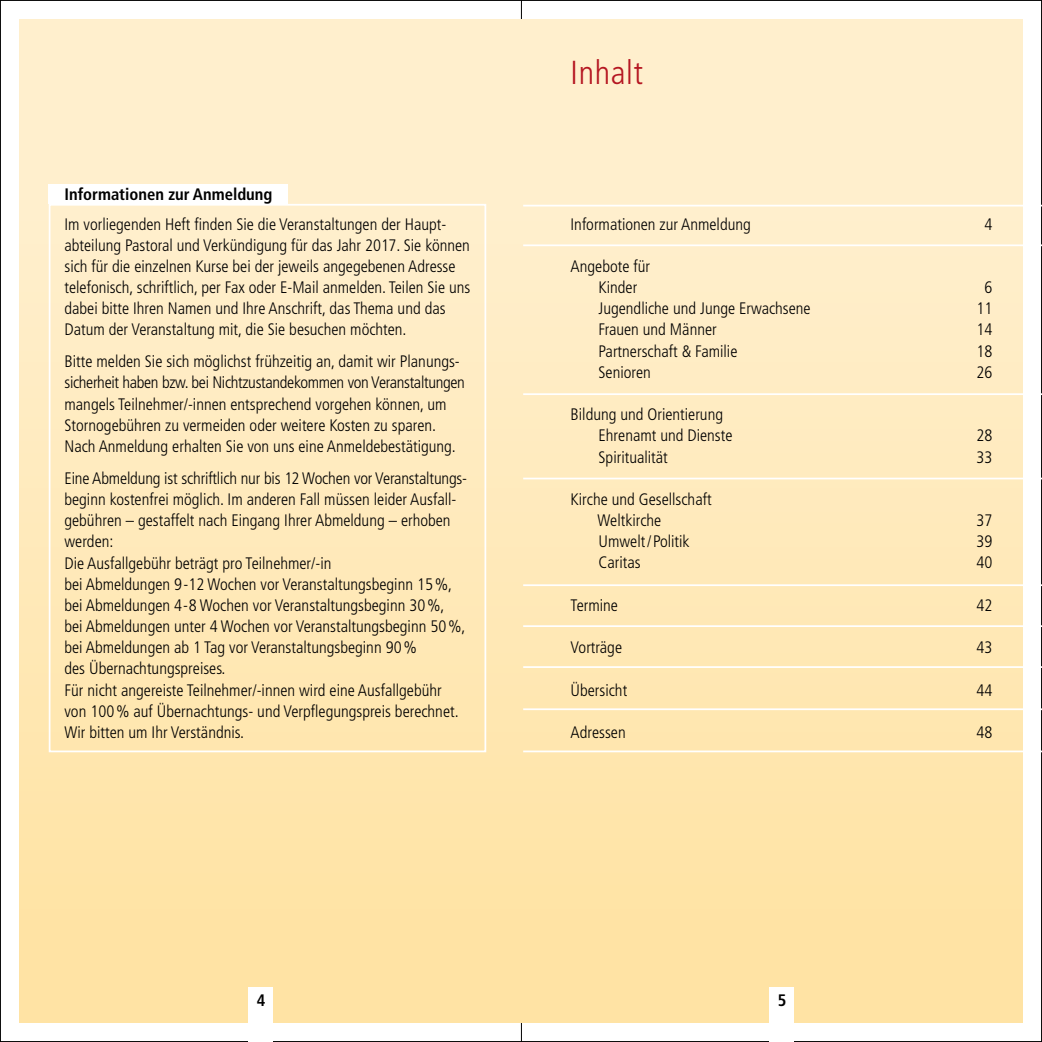
<style>
.page{position:relative;width:1042px;height:1042px;background:#fff}
.page>*{position:absolute;margin:0;border:0;box-sizing:border-box;transform-origin:0 0}
.t1{font:300 condensed 33.25px "Frutiger LT Std";letter-spacing:.02em;color:#b51621}
.t2{font:300 condensed 16.62px/21.2px "Frutiger LT Std";color:#000}
.t3{font:700 condensed 16.62px "Frutiger LT Std";color:#000}
</style>
<div class="page">
<hr style="left:521px;top:0;width:1px;height:1042px;background:#000">
<div style="left:20px;top:20px;width:501px;height:1002px;background:linear-gradient(to bottom,#fff1d4,#ffe2a2)"></div>
<div style="left:49px;top:204px;width:437px;height:548px;border:2px solid #fff"></div>
<div style="left:521px;top:20px;width:501px;height:1002px;background:linear-gradient(to bottom,#fff1d4,#ffe2a2)"></div>
<hr style="left:523px;top:393px;width:519px;height:2px;background:#fff">
<hr style="left:523px;top:244px;width:519px;height:2px;background:#fff">
<hr style="left:523px;top:205px;width:519px;height:1px;background:#fff">
<hr style="left:523px;top:478px;width:519px;height:1px;background:#fff">
<hr style="left:523px;top:584px;width:519px;height:2px;background:#fff">
<hr style="left:523px;top:625px;width:519px;height:2px;background:#fff">
<hr style="left:523px;top:666px;width:519px;height:2px;background:#fff">
<hr style="left:523px;top:708px;width:519px;height:2px;background:#fff">
<hr style="left:523px;top:750px;width:519px;height:2px;background:#fff">
<div style="left:248px;top:987px;width:25px;height:55px;background:#fff"></div>
<div style="left:769px;top:987px;width:25px;height:55px;background:#fff"></div>
<div style="left:49px;top:184px;width:239px;height:20px;background:#fff"></div>
<p class="t3" style="left:64px;top:184px;width:209px">Informationen zur Anmeldung</p>
<p class="t2" style="left:64px;top:213px;width:407px">Im vorliegenden Heft finden Sie die Veranstaltungen der Haupt&shy;abteilung Pastoral und Verkündigung für das Jahr 2017. Sie können sich für die einzelnen Kurse bei der jeweils angegebenen Adresse telefonisch, schriftlich, per Fax oder E-Mail anmelden. Teilen Sie uns dabei bitte Ihren Namen und Ihre Anschrift, das Thema und das Datum der Veranstaltung mit, die Sie besuchen möchten.</p>
<p class="t2" style="left:64px;top:351px;width:402px">Bitte melden Sie sich möglichst frühzeitig an, damit wir Planungs&shy;sicherheit haben bzw. bei Nichtzustandekommen von Veranstaltungen mangels Teilnehmer/-innen entsprechend vorgehen können, um Stornogebühren zu vermeiden oder weitere Kosten zu sparen.<br>Nach Anmeldung erhalten Sie von uns eine Anmeldebestätigung.</p>
<p class="t2" style="left:64px;top:468px;width:403px">Eine Abmeldung ist schriftlich nur bis 12 Wochen vor Veranstaltungs&shy;beginn kostenfrei möglich. Im anderen Fall müssen leider Ausfall&shy;gebühren – gestaffelt nach Eingang Ihrer Abmeldung – erhoben werden:<br>Die Ausfallgebühr beträgt pro Teilnehmer/-in<br>bei Abmeldungen 9-12 Wochen vor Veranstaltungsbeginn 15%, bei Abmeldungen 4-8 Wochen vor Veranstaltungsbeginn 30%, bei Abmeldungen unter 4 Wochen vor Veranstaltungsbeginn 50%, bei Abmeldungen ab 1 Tag vor Veranstaltungsbeginn 90%<br>des Übernachtungspreises.<br>Für nicht angereiste Teilnehmer/-innen wird eine Ausfallgebühr von 100% auf Übernachtungs- und Verpflegungspreis berechnet.<br>Wir bitten um Ihr Verständnis.</p>
<h1 class="t1" style="left:570px;top:54px;width:74px">Inhalt</h1>
<p class="t2" style="left:570px;top:213px;width:182px">Informationen zur Anmeldung</p>
<p class="t2" style="left:984px;top:213px;width:9px">4</p>
<p class="t2" style="left:598px;top:256px;width:53px;text-indent:-28px">Angebote für<br>Kinder</p>
<p class="t2" style="left:984px;top:277px;width:9px">6</p>
<p class="t2" style="left:598px;top:298px;width:214px">Jugendliche und Junge Erwachsene</p>
<p class="t2" style="left:976px;top:298px;width:17px">11</p>
<p class="t2" style="left:598px;top:319px;width:120px">Frauen und Männer</p>
<p class="t2" style="left:976px;top:319px;width:17px">14</p>
<p class="t2" style="left:598px;top:340px;width:140px">Partnerschaft &amp; Familie</p>
<p class="t2" style="left:976px;top:340px;width:17px">18</p>
<p class="t2" style="left:598px;top:362px;width:54px">Senioren</p>
<p class="t2" style="left:976px;top:362px;width:17px">26</p>
<p class="t2" style="left:598px;top:404px;width:135px;text-indent:-28px">Bildung und Orientierung<br>Ehrenamt und Dienste</p>
<p class="t2" style="left:976px;top:425px;width:17px">28</p>
<p class="t2" style="left:598px;top:446px;width:71px">Spiritualität</p>
<p class="t2" style="left:976px;top:446px;width:17px">33</p>
<p class="t2" style="left:597px;top:489px;width:115px;text-indent:-27px">Kirche und Gesellschaft<br>Weltkirche</p>
<p class="t2" style="left:976px;top:510px;width:17px">37</p>
<p class="t2" style="left:598px;top:531px;width:93px">Umwelt/Politik</p>
<p class="t2" style="left:976px;top:531px;width:17px">39</p>
<p class="t2" style="left:598px;top:552px;width:44px">Caritas</p>
<p class="t2" style="left:976px;top:552px;width:17px">40</p>
<p class="t2" style="left:570px;top:595px;width:49px">Termine</p>
<p class="t2" style="left:976px;top:595px;width:17px">42</p>
<p class="t2" style="left:570px;top:637px;width:53px">Vorträge</p>
<p class="t2" style="left:976px;top:637px;width:17px">43</p>
<p class="t2" style="left:570px;top:679px;width:58px">Übersicht</p>
<p class="t2" style="left:976px;top:679px;width:17px">44</p>
<p class="t2" style="left:570px;top:722px;width:57px">Adressen</p>
<p class="t2" style="left:976px;top:722px;width:17px">48</p>
<p class="t3" style="left:257px;top:990px;width:10px">4</p>
<p class="t3" style="left:777px;top:990px;width:10px">5</p>
</div>
